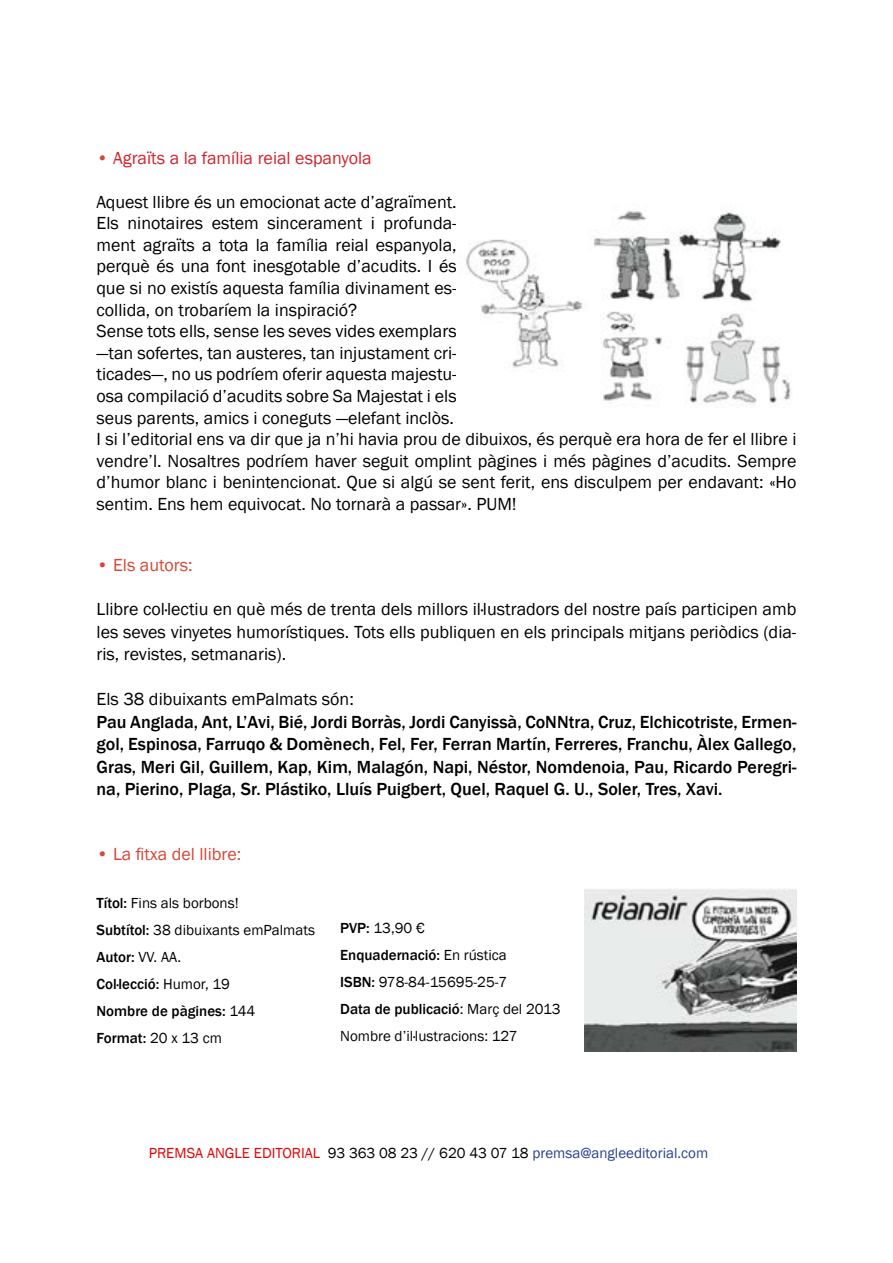
<style>
.page{position:relative;width:893px;height:1263px;background:#fff}
.page>*{position:absolute;margin:0;border:0;box-sizing:border-box;transform-origin:0 0}
.t1{font:18px/21.6px "Franklin Gothic";color:#000}
.t2{font:500 18px/22.5px "Franklin Gothic";color:#000;text-align:justify}
.t3{font:18px "Franklin Gothic";color:#d2232a}
.t4{font:18px "Franklin Gothic";color:#d64637}
.t5{font:15px/27px "Franklin Gothic";color:#000}
.t6{font:15px "Franklin Gothic";color:#25408f}
.s1{font-weight:500;color:#d64637}
.s2{font-weight:500}
.s3{color:#e90000}
.s4{color:#000}
</style>
<div class="page">
<img style="left:466px;top:210px;width:326px;height:196px">
<img style="left:584px;top:889px;width:212px;height:162px">
<p class="t3" style="left:97px;top:147px;width:277px"><span class="s1">•</span> Agraïts a la família reial espanyola</p>
<p class="t1" style="left:97px;top:191px;width:701px">Aquest llibre és un emocionat acte d’agraïment.<br>Els ninotaires estem sincerament i profunda-<br>ment agraïts a tota la família reial espanyola,<br>perquè és una font inesgotable d’acudits. I és<br>que si no existís aquesta família divinament es-<br>collida, on trobaríem la inspiració?<br>Sense tots ells, sense les seves vides exemplars<br>—tan sofertes, tan austeres, tan injustament cri-<br>ticades—, no us podríem oferir aquesta majestu-<br>osa compilació d’acudits sobre Sa Majestat i els<br>seus parents, amics i coneguts —elefant inclòs.<br>I si l’editorial ens va dir que ja n’hi havia prou de dibuixos, és perquè era hora de fer el llibre i vendre’l. Nosaltres podríem haver seguit omplint pàgines i més pàgines d’acudits. Sempre d’humor blanc i benintencionat. Que si algú se sent ferit, ens disculpem per endavant: «Ho sentim. Ens hem equivocat. No tornarà a passar». PUM!</p>
<p class="t4" style="left:97px;top:554px;width:98px"><span class="s2">•</span> Els autors:</p>
<p class="t1" style="left:97px;top:598px;width:701px;line-height:22.5px;text-align:justify">Llibre col·lectiu en què més de trenta dels millors il·lustradors del nostre país participen amb les seves vinyetes humorístiques. Tots ells publiquen en els principals mitjans periòdics (dia&shy;ris, revistes, setmanaris).</p>
<p class="t1" style="left:97px;top:689px;width:259px">Els 38 dibuixants emPalmats són:</p>
<p class="t2" style="left:97px;top:711px;width:701px">Pau Anglada, Ant, L’Avi, Bié, Jordi Borràs, Jordi Canyissà, CoNNtra, Cruz, Elchicotriste, Ermen&shy;gol, Espinosa, Farruqo &amp; Domènech, Fel, Fer, Ferran Martín, Ferreres, Franchu, Àlex Gallego, Gras, Meri Gil, Guillem, Kap, Kim, Malagón, Napi, Néstor, Nomdenoia, Pau, Ricardo Peregri&shy;na, Pierino, Plaga, Sr. Plástiko, Lluís Puigbert, Quel, Raquel G. U., Soler, Tres, Xavi.</p>
<p class="t4" style="left:97px;top:842px;width:146px"><span class="s2">•</span> La fitxa del llibre:</p>
<p class="t5" style="left:97px;top:890px;width:220px"><span class="s2">Títol:</span> Fins als borbons!<br><span class="s2">Subtítol:</span> 38 dibuixants emPalmats<br><span class="s2">Autor:</span> VV. AA.<br><span class="s2">Col·lecció:</span> Humor, 19<br><span class="s2">Nombre de pàgines:</span> 144<br><span class="s2">Format:</span> 20 x 13 cm</p>
<p class="t5" style="left:340px;top:915px;width:222px"><span class="s2">PVP:</span> 13,90 €<br><span class="s2">Enquadernació:</span> En rústica<br><span class="s2">ISBN:</span> 978-84-15695-25-7<br><span class="s2">Data de publicació</span>: Març del 2013<br>Nombre d’il·lustracions: 127</p>
<p class="t6" style="left:149px;top:1144px;width:561px"><span class="s3">PREMSA ANGLE EDITORIAL</span> <span class="s4">93 363 08 23 // 620 43 07 18</span> premsa@angleeditorial.com</p>
</div>
